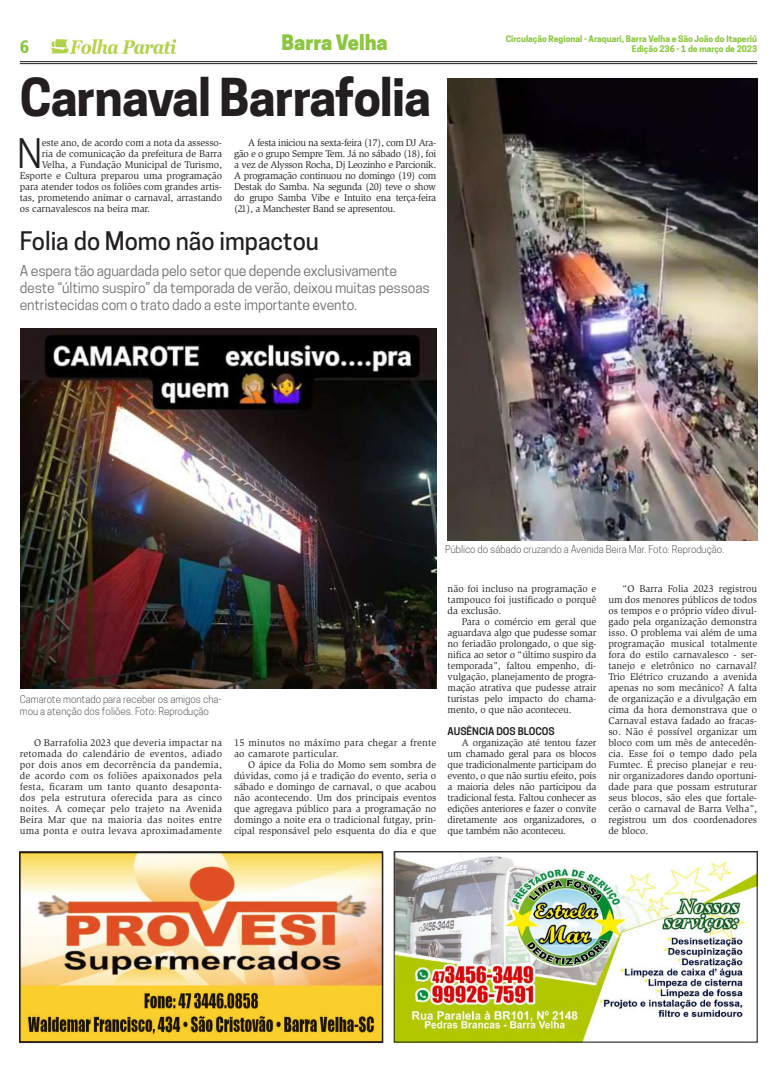
<style>
.page{position:relative;width:777px;height:1078px;background:#fff}
.page>*{position:absolute;margin:0;border:0;box-sizing:border-box;transform-origin:0 0}
.t1{font:700 49px "Cooper Hewitt";letter-spacing:-.02em;color:#231f20}
.t2{font:38.2px "Cooper Hewitt";color:#231f20}
.t3{font:500 24px "Cooper Hewitt";color:#231f20}
.t4{font:800 20px "Cooper Hewitt";color:#8bc63e}
.t5{font:18px "Humanist 777 BT Black Condensed B";color:#8bc63e}
.t6{font:14px/16.8px "Cooper Hewitt";letter-spacing:-.01em;color:#6c6d70}
.t7{font:10px/11px "Slimbach Std";letter-spacing:-.01em;color:#231f20;text-align:justify}
.t8{font:300 10px/12px "Cooper Hewitt";color:#231f20}
.t9{font:10px/11px "Slimbach Std";letter-spacing:.02em;color:#231f20}
.t10{font:600 10px "Cooper Hewitt";color:#231f20}
.t11{font:700 8.5px "Cooper Hewitt";color:#8bc63e}
</style>
<div class="page">
<hr style="left:20px;top:61px;width:737px;height:1px;background:#231f20">
<hr style="left:20px;top:63px;width:737px;height:1px;background:#231f20">
<img style="left:50px;top:40px;width:125px;height:14px">
<img style="left:21px;top:853px;width:360px;height:187px">
<div style="left:19px;top:851px;width:364px;height:191px;border:1px solid #231f20"></div>
<img style="left:396px;top:853px;width:359px;height:187px">
<div style="left:394px;top:851px;width:363px;height:191px;border:1px solid #231f20"></div>
<img style="left:448px;top:79px;width:309px;height:461px">
<img style="left:21px;top:329px;width:415px;height:359px">
<h3 class="t4" style="left:281px;top:31px;width:108px">Barra Velha</h3>
<p class="t11" style="left:632px;top:44px;width:127px">Edição 236 - 1 de março de 2023</p>
<h1 class="t1" style="left:20px;top:68px;width:413px">Carnaval Barrafolia</h1>
<h2 class="t2" style="left:17px;top:131px;width:27px">N</h2>
<p class="t7" style="left:42px;top:137px;width:182px">este ano, de acordo com a nota da assesso-</p>
<p class="t11" style="left:506px;top:34px;width:253px">Circulação Regional - Araquari, Barra Velha e São João do Itaperiú</p>
<h3 class="t5" style="left:20px;top:36px;width:11px">6</h3>
<p class="t7" style="left:234px;top:137px;width:204px;text-indent:14px">A festa iniciou na sexta-feira (17), com DJ Ara&shy;gão e o grupo Sempre Tem. Já no sábado (18), foi a vez de Alysson Rocha, Dj Leozinho e Parcionik.<br>A programação continuou no domingo (19) com Destak do Samba. Na segunda (20) teve o show do grupo Samba Vibe e Intuito ena terça-feira (21), a Manchester Band se apresentou.</p>
<p class="t7" style="left:42px;top:148px;width:182px">ria de comunicação da prefeitura de Barra</p>
<p class="t7" style="left:42px;top:159px;width:182px">Velha, a Fundação Municipal de Turismo,</p>
<p class="t7" style="left:20px;top:170px;width:204px">Esporte e Cultura preparou uma programação</p>
<p class="t7" style="left:20px;top:181px;width:204px">para atender todos os foliões com grandes artis-</p>
<p class="t7" style="left:20px;top:192px;width:204px">tas, prometendo animar o carnaval, arrastando</p>
<p class="t7" style="left:20px;top:203px;width:132px">os carnavalescos na beira mar.</p>
<h3 class="t3" style="left:20px;top:227px;width:301px">Folia do Momo não impactou</h3>
<h3 class="t6" style="left:20px;top:263px;width:411px">A espera tão aguardada pelo setor que depende exclusivamente deste “último suspiro” da temporada de verão, deixou muitas pessoas entristecidas com o trato dado a este importante evento.</h3>
<p class="t8" style="left:445px;top:543px;width:281px">Público do sábado cruzando a Avenida Beira Mar. Foto: Reprodução.</p>
<p class="t8" style="left:20px;top:693px;width:203px">Camarote montado para receber os amigos cha&shy;mou a atenção dos foliões. Foto: Reprodução</p>
<p class="t7" style="left:20px;top:736px;width:204px;text-indent:14px">O Barrafolia 2023 que deveria impactar na retomada do calendário de eventos, adiado por dois anos em decorrência da pandemia, de acordo com os foliões apaixonados pela festa, ficaram um tanto quanto desaponta&shy;dos pela estrutura oferecida para as cinco noites. A começar pelo trajeto na Avenida Beira Mar que na maioria das noites entre uma ponta e outra levava aproximadamente</p>
<p class="t9" style="left:234px;top:736px;width:204px">15 minutos no máximo para chegar a frente ao camarote particular.</p>
<p class="t7" style="left:234px;top:758px;width:204px;text-indent:14px">O ápice da Folia do Momo sem sombra de dúvidas, como já e tradição do evento, seria o sábado e domingo de carnaval, o que acabou não acontecendo. Um dos principais eventos que agregava público para a programação no domingo a noite era o tradicional futgay, prin&shy;cipal responsável pelo esquenta do dia e que</p>
<p class="t7" style="left:447px;top:582px;width:150px">não foi incluso na programação e tampouco foi justificado o porquê da exclusão.</p>
<p class="t7" style="left:447px;top:615px;width:150px;text-indent:14px">Para o comércio em geral que aguardava algo que pudesse somar no feriadão prolongado, o que sig&shy;nifica ao setor o “último suspiro da temporada”, faltou empenho, di&shy;vulgação, planejamento de progra&shy;mação atrativa que pudesse atrair turistas pelo impacto do chama&shy;mento, o que não aconteceu.</p>
<p class="t10" style="left:447px;top:725px;width:109px">AUSÊNCIA DOS BLOCOS</p>
<p class="t7" style="left:447px;top:736px;width:150px;text-indent:14px">A organização até tentou fazer um chamado geral para os blocos que tradicionalmente participam do evento, o que não surtiu efeito, pois a maioria deles não participou da tradicional festa. Faltou conhecer as edições anteriores e fazer o convite diretamente aos organizadores, o que também não aconteceu.</p>
<p class="t7" style="left:608px;top:582px;width:150px;text-indent:14px">“O Barra Folia 2023 registrou um dos menores públicos de todos os tempos e o próprio vídeo divul&shy;gado pela organização demonstra isso. O problema vai além de uma programação musical totalmente fora do estilo carnavalesco - ser&shy;tanejo e eletrônico no carnaval?<br>Trio Elétrico cruzando a avenida apenas no som mecânico? A falta de organização e a divulgação em cima da hora demonstrava que o Carnaval estava fadado ao fracas&shy;so. Não é possível organizar um bloco com um mês de antecedên&shy;cia. Esse foi o tempo dado pela Fumtec. É preciso planejar e reu&shy;nir organizadores dando oportuni&shy;dade para que possam estruturar seus blocos, são eles que fortale&shy;cerão o carnaval de Barra Velha”, registrou um dos coordenadores de bloco.</p>
</div>
